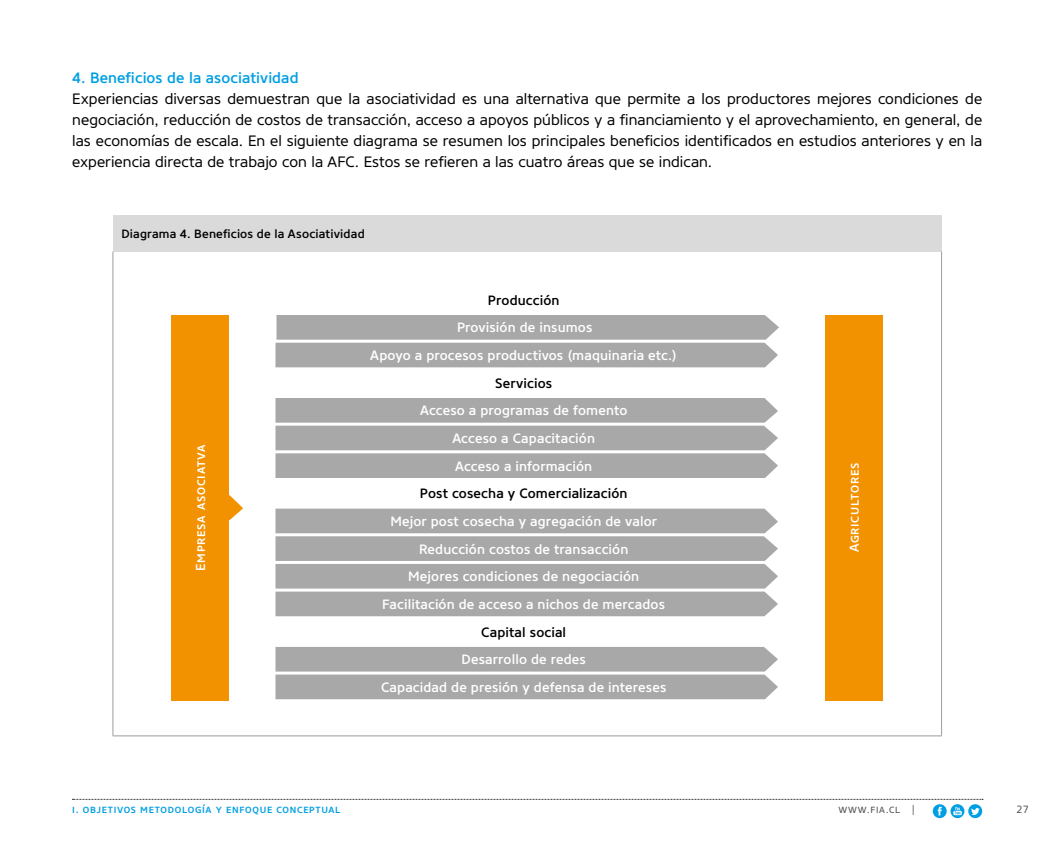
<style>
.page{position:relative;width:1063px;height:851px;background:#fff}
.page>*{position:absolute;margin:0;border:0;box-sizing:border-box;transform-origin:0 0}
.t1{font:15px/21px "Core Sans NR45";letter-spacing:.005em;color:#000;text-align:justify}
.t2{font:500 15px "Core Sans NR55";letter-spacing:.005em;color:#009fe3}
.t3{font:500 13.5px/27.6px "Core Sans NR55";letter-spacing:.01em;color:#fff;text-align:center}
.t4{font:500 13.5px "Core Sans NR55";letter-spacing:.005em;color:#000}
.t5{font:500 12.9px "Core Sans NRSC55";letter-spacing:.055em;color:#fff}
.t6{font:500 12px "Core Sans NR55";letter-spacing:.015em;color:#000}
.t7{font:500 10.5px "Core Sans NRSC55";letter-spacing:.065em;color:#009fe3}
.t8{font:10.5px "Core Sans NRSC45";letter-spacing:.06em;color:#55565a}
</style>
<div class="page">
<svg style="left:73px;top:798px;width:910px;height:20px"></svg>
<div style="left:113px;top:215px;width:829px;height:36px;background:#dadada"></div>
<hr style="left:113px;top:251px;width:1px;height:484px;background:#9d9d9c">
<hr style="left:941px;top:251px;width:1px;height:484px;background:#9d9d9c">
<hr style="left:113px;top:735px;width:829px;height:1px;background:#9d9d9c">
<svg style="left:229px;top:495px;width:14px;height:25px"></svg>
<svg style="left:275px;top:315px;width:504px;height:52px;background:#afaeaf"></svg>
<svg style="left:275px;top:398px;width:503px;height:80px;background:#b0afb0"></svg>
<svg style="left:275px;top:508px;width:503px;height:108px;background:#b1b0b1"></svg>
<svg style="left:275px;top:647px;width:503px;height:52px;background:#afaeaf"></svg>
<div style="left:171px;top:315px;width:58px;height:385px;background:#f39200"></div>
<div style="left:825px;top:315px;width:58px;height:385px;background:#f39200"></div>
<p class="t2" style="left:72px;top:68px;width:228px">4. Beneficios de la asociatividad</p>
<p class="t1" style="left:72px;top:89px;width:911px">Experiencias diversas demuestran que la asociatividad es una alternativa que permite a los productores mejores condiciones de negociación, reducción de costos de transacción, acceso a apoyos públicos y a financiamiento y el aprovechamiento, en general, de las economías de escala. En el siguiente diagrama se resumen los principales beneficios identificados en estudios anteriores y en la experiencia directa de trabajo con la AFC. Estos se refieren a las cuatro áreas que se indican.</p>
<p class="t6" style="left:121px;top:226px;width:245px">Diagrama 4. Beneficios de la Asociatividad</p>
<p class="t5" style="left:192px;top:570px;width:128px;rotate:-90deg">EMPRESA ASOCIATVA</p>
<p class="t4" style="left:488px;top:291px;width:73px">Producción</p>
<p class="t3" style="left:370px;top:314px;width:308px">Provisión de insumos<br>Apoyo a procesos productivos (maquinaria etc.)</p>
<p class="t4" style="left:495px;top:374px;width:59px">Servicios</p>
<p class="t3" style="left:420px;top:397px;width:209px">Acceso a programas de fomento<br>Acceso a Capacitación<br>Acceso a información</p>
<p class="t4" style="left:420px;top:484px;width:209px">Post cosecha y Comercialización</p>
<p class="t3" style="left:382px;top:507px;width:284px">Mejor post cosecha y agregación de valor Reducción costos de transacción<br>Mejores condiciones de negociación Facilitación de acceso a nichos de mercados</p>
<p class="t4" style="left:481px;top:623px;width:86px">Capital social</p>
<p class="t3" style="left:381px;top:645px;width:287px">Desarrollo de redes<br>Capacidad de presión y defensa de intereses</p>
<p class="t5" style="left:846px;top:552px;width:91px;rotate:-90deg">AGRICULTORES</p>
<p class="t7" style="left:72px;top:802px;width:270px">I. OBJETIVOS METODOLOGÍA Y ENFOQUE CONCEPTUAL</p>
<p class="t8" style="left:839px;top:802px;width:78px">WWW.FIA.CL |</p>
<p class="t8" style="left:1016px;top:802px;width:14px">27</p>
</div>
